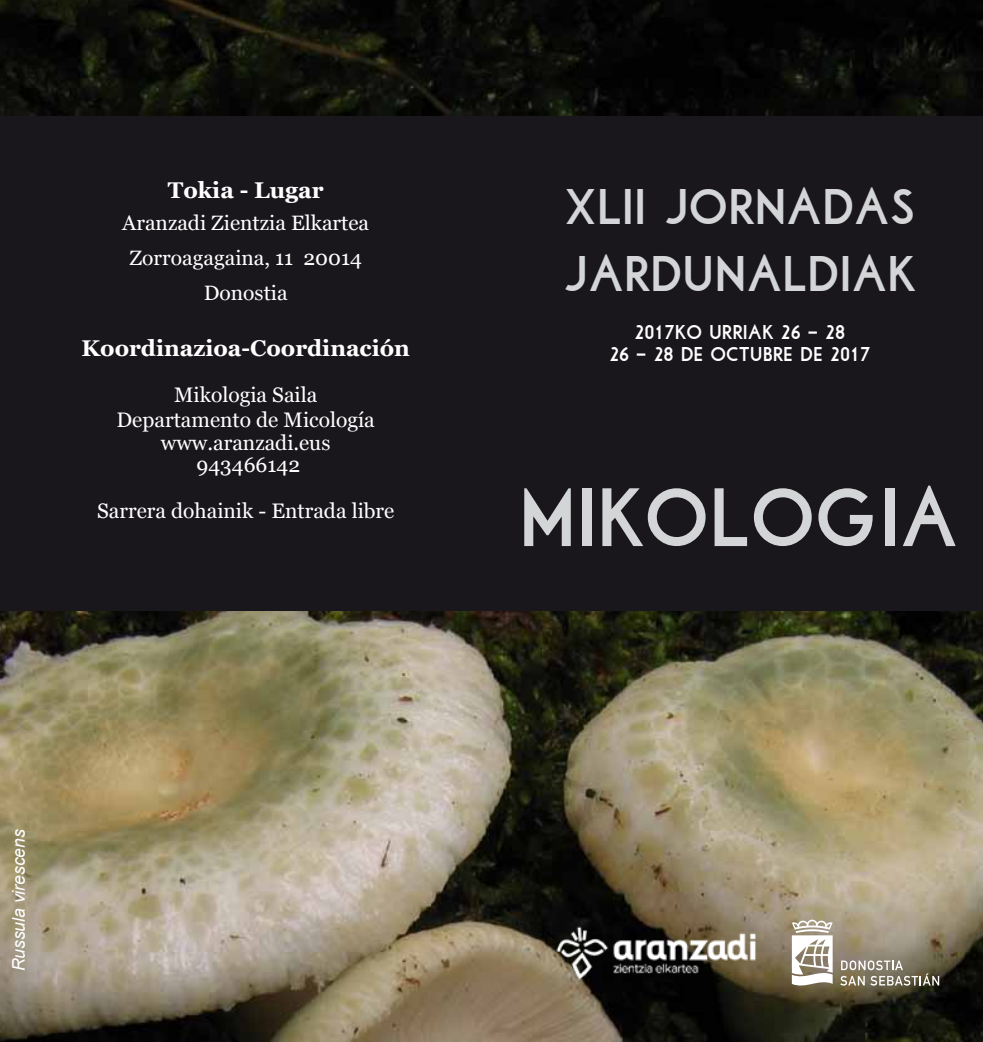
<style>
.page{position:relative;width:983px;height:1042px;background:#fff}
.page>*{position:absolute;margin:0;border:0;box-sizing:border-box;transform-origin:0 0}
.t1{font:700 57.75px "Libby";color:#d4d5d6}
.t2{font:700 35px/67.5px "Libby";color:#d4d5d6;text-align:right}
.t3{font:700 22.75px "Vani";color:#fff}
.t4{font:21px/25.2px "Vani";color:#fff;text-align:center}
.t5{font:20.82px/35.2px "Vani";color:#fff;text-align:center}
.t6{font:italic 17.5px "Arial";color:#fff}
.t7{font:700 14px/22.8px "Libby";color:#fff}
</style>
<div class="page">
<div style="left:0;top:0;width:982px;height:1042px;background:#1a171c"></div>
<img style="left:0;top:611px;width:982px;height:431px">
<img style="left:549px;top:919px;width:218px;height:68px">
<img style="left:0;top:0;width:982px;height:116px">
<svg style="left:840px;top:960px;width:98px;height:25px"></svg>
<svg style="left:791px;top:919px;width:41px;height:70px"></svg>
<p class="t3" style="left:168px;top:176px;width:157px">Tokia - Lugar</p>
<p class="t5" style="left:122px;top:205px;width:248px">Aranzadi Zientzia Elkartea<br>Zorroagagaina, 11 20014<br>Donostia</p>
<p class="t3" style="left:82px;top:334px;width:330px">Koordinazioa-Coordinación</p>
<p class="t4" style="left:116px;top:382px;width:260px">Mikologia Saila<br>Departamento de Micología</p>
<p class="t4" style="left:161px;top:431px;width:171px;line-height:22.8px">www.aranzadi.eus<br>943466142</p>
<p class="t4" style="left:97px;top:498px;width:299px">Sarrera dohainik - Entrada libre</p>
<p class="t6" style="left:7px;top:971px;width:143px;rotate:-90deg">Russula virescens</p>
<h2 class="t2" style="left:563px;top:175px;width:354px">JORNADAS<br>JARDUNALDIAK</h2>
<p class="t7" style="left:634px;top:321px;width:127px">2017KO URRIAK</p>
<h2 class="t2" style="left:564px;top:175px;width:48px">XLII</h2>
<p class="t7" style="left:609px;top:321px;width:238px;text-indent:171px">26 - 28<br>26 - 28 DE OCTUBRE DE</p>
<p class="t7" style="left:829px;top:344px;width:42px">2017</p>
<h1 class="t1" style="left:518px;top:483px;width:441px">MIKOLOGIA</h1>
</div>
